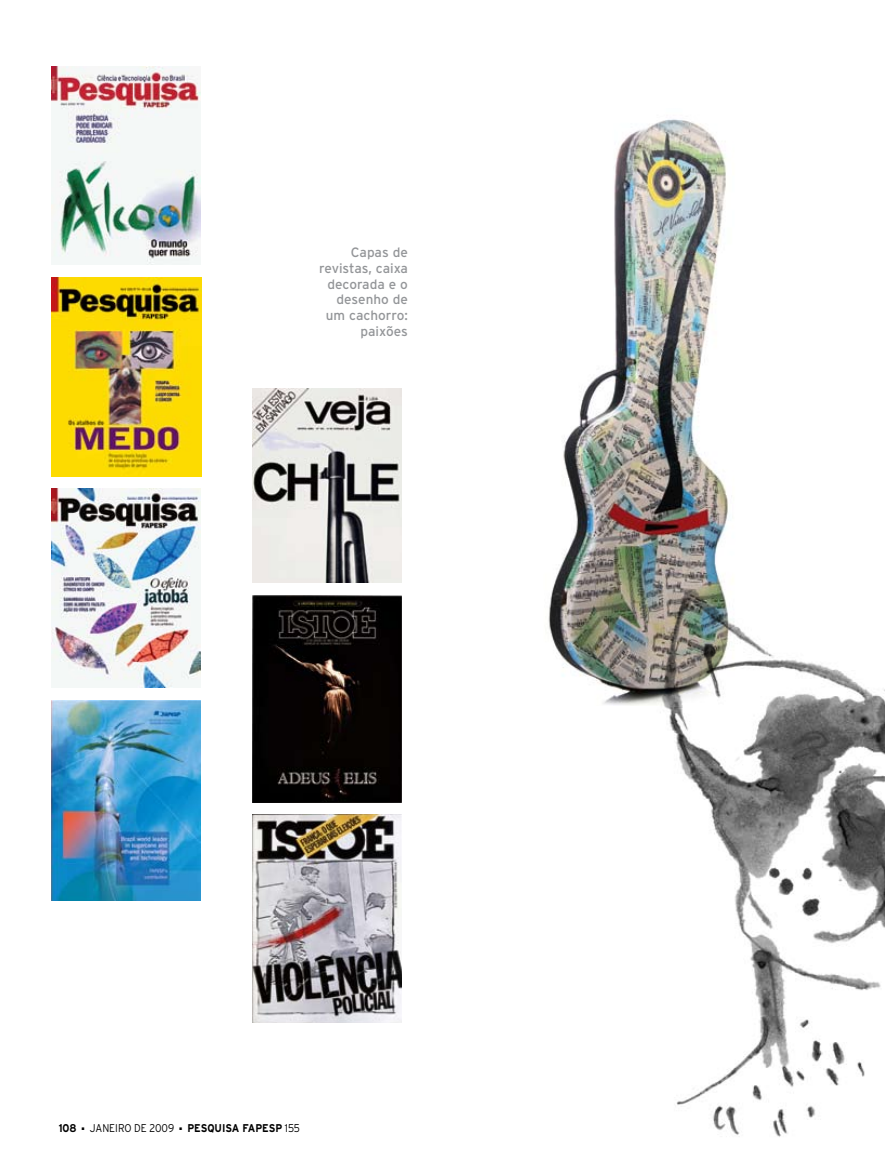
<style>
.page{position:relative;width:885px;height:1170px;background:#fff}
.page>*{position:absolute;margin:0;border:0;box-sizing:border-box;transform-origin:0 0}
.t1{font:13.5px/15.8px "Interstate";color:#939598;text-align:right}
.t2{font:700 11.25px "Interstate";color:#000;scale:.9 1}
.t3{font:300 11.25px "Interstate";color:#000;scale:.9 1}
.s1{font-weight:300}
</style>
<div class="page">
<img style="left:661px;top:659px;width:223px;height:478px">
<img style="left:548px;top:119px;width:234px;height:586px">
<img style="left:51px;top:66px;width:150px;height:199px">
<img style="left:51px;top:277px;width:150px;height:199px">
<img style="left:253px;top:814px;width:148px;height:208px">
<img style="left:253px;top:595px;width:148px;height:207px">
<img style="left:253px;top:389px;width:148px;height:194px">
<img style="left:51px;top:700px;width:149px;height:200px">
<img style="left:51px;top:489px;width:149px;height:198px">
<p class="t1" style="left:319px;top:244px;width:90px">Capas de revistas, caixa decorada e o desenho de um cachorro: paixões</p>
<p class="t2" style="left:59px;top:1121px;width:21px">108</p>
<p class="t3" style="left:82px;top:1121px;width:104px">■ JANEIRO DE 2009</p>
<p class="t2" style="left:179px;top:1121px;width:135px">■ PESQUISA FAPESP <span class="s1">155</span></p>
</div>
